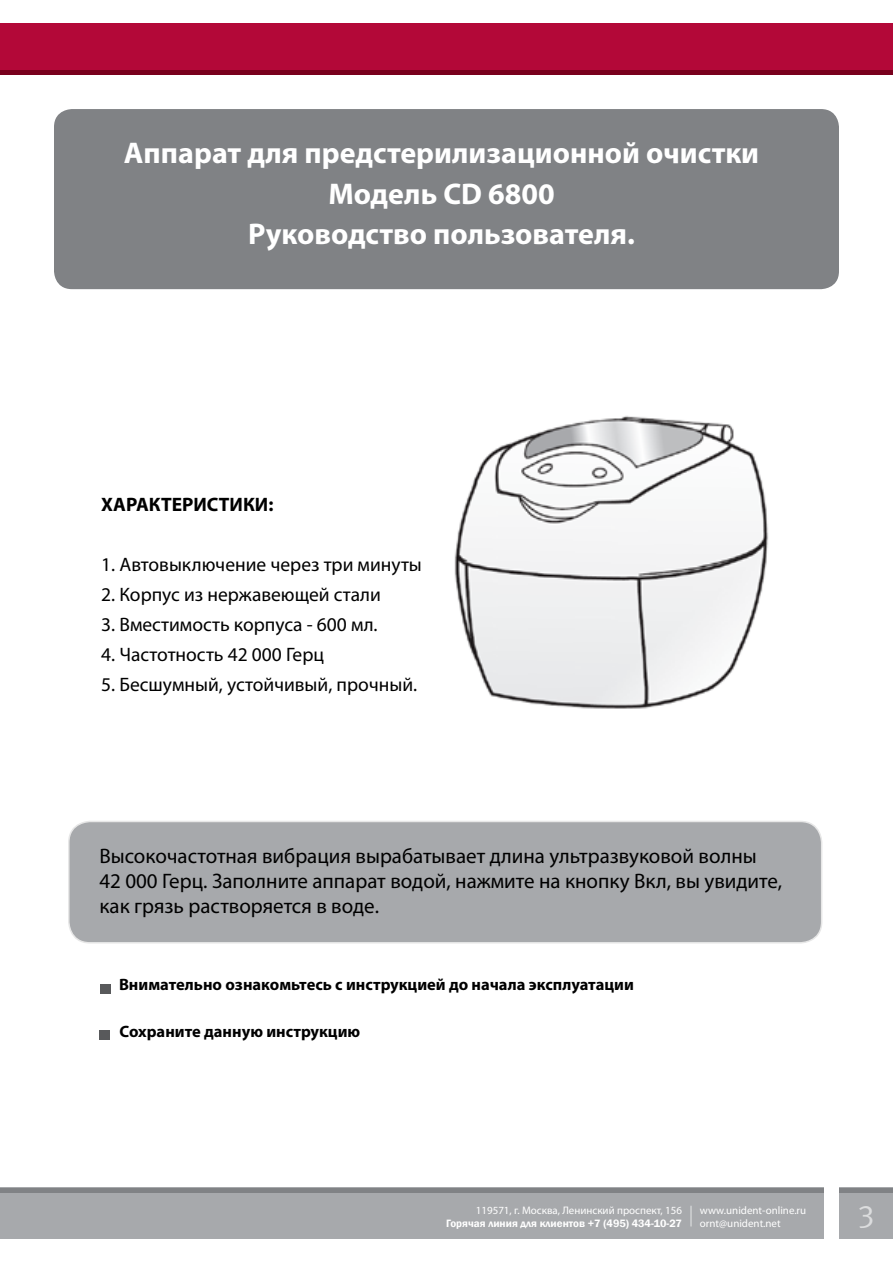
<style>
.page{position:relative;width:893px;height:1263px;background:#fff}
.page>*{position:absolute;margin:0;border:0;box-sizing:border-box;transform-origin:0 0}
.t1{font:31.5px "Meta Normal LFC";color:#dcddde}
.t2{font:700 30px/40.5px "Myriad Pro";color:#fff;text-align:center}
.t3{font:21px/25.2px "Myriad Pro";color:#000}
.t4{font:19.5px "Myriad Pro";color:#000}
.t5{font:700 19.5px "Myriad Pro";color:#000}
.t6{font:700 16.5px "Myriad Pro";color:#000}
.t7{font:10.95px/13.2px "Myriad Pro";color:#fff}
.t8{font:600 10.95px "Franklin Gothic";color:#fff}
</style>
<div class="page">
<div style="left:0;top:24px;width:893px;height:51px;background:#b30838"></div>
<div style="left:0;top:1188px;width:823px;height:51px;background:#a7a9ac"></div>
<hr style="left:0;top:1188px;width:823px;height:4px;background:#808285">
<div style="left:840px;top:1188px;width:53px;height:51px;background:#a7a9ac"></div>
<hr style="left:0;top:71px;width:893px;height:4px;background:#79001d">
<hr style="left:690px;top:1206px;width:2px;height:20px;background:#d1d3d4">
<hr style="left:840px;top:1188px;width:53px;height:4px;background:#808285">
<div style="left:54px;top:109px;width:785px;height:180px;background:#808285;border-radius:18px"></div>
<div style="left:101px;top:984px;width:10px;height:9px;background:#58595b"></div>
<div style="left:100px;top:1030px;width:10px;height:10px;background:#58595b"></div>
<img style="left:454px;top:416px;width:315px;height:293px">
<div style="left:69px;top:821px;width:753px;height:122px;background:#a7a9ac;border-radius:21px"></div>
<div style="left:68px;top:821px;width:754px;height:122px;border:2px solid #e7e7e7;border-radius:21px"></div>
<h2 class="t2" style="left:124px;top:132px;width:637px">Аппарат для предстерилизационной очистки<br>Модель CD 6800<br>Руководство пользователя.</h2>
<p class="t5" style="left:101px;top:491px;width:174px">ХАРАКТЕРИСТИКИ:</p>
<p class="t4" style="left:101px;top:552px;width:322px">1. Автовыключение через три минуты</p>
<p class="t4" style="left:101px;top:582px;width:281px">2. Корпус из нержавеющей стали</p>
<p class="t4" style="left:101px;top:612px;width:278px">3. Вместимость корпуса - 600 мл.</p>
<p class="t4" style="left:101px;top:642px;width:224px">4. Частотность 42 000 Герц</p>
<p class="t4" style="left:101px;top:672px;width:317px">5. Бесшумный, устойчивый, прочный.</p>
<p class="t3" style="left:99px;top:843px;width:684px">Высокочастотная вибрация вырабатывает длина ультразвуковой волны<br>42 000 Герц. Заполните аппарат водой, нажмите на кнопку Вкл, вы увидите, как грязь растворяется в воде.</p>
<p class="t6" style="left:119px;top:974px;width:516px">Внимательно ознакомьтесь с инструкцией до начала эксплуатации</p>
<p class="t6" style="left:120px;top:1021px;width:242px">Сохраните данную инструкцию</p>
<p class="t7" style="left:476px;top:1203px;width:208px">119571, г. Москва, Ленинский проспект, 156</p>
<p class="t8" style="left:446px;top:1216px;width:237px">Горячая линия для клиентов +7 (495) 434-10-27</p>
<p class="t7" style="left:700px;top:1203px;width:108px">www.unident-online.ru ornt@unident.net</p>
<h1 class="t1" style="left:857px;top:1198px;width:19px">3</h1>
</div>
